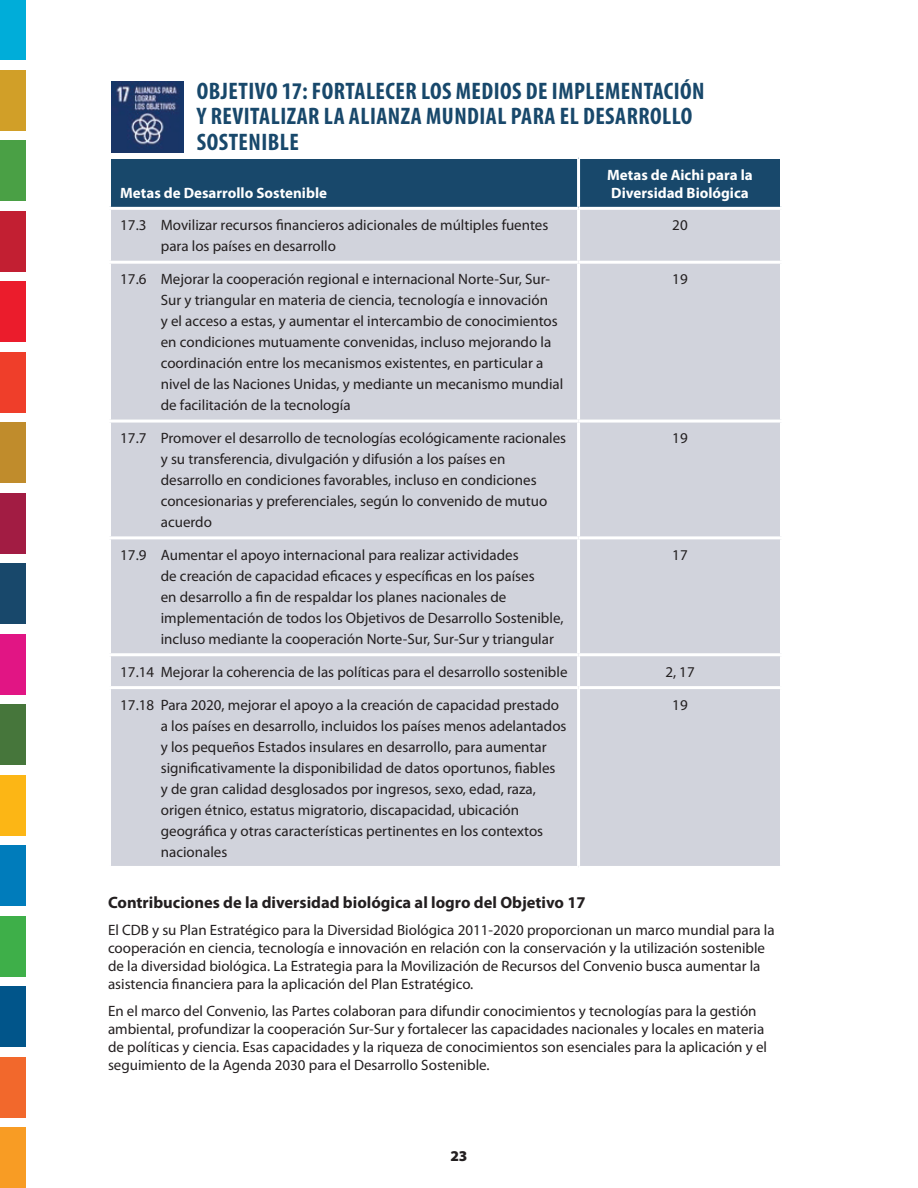
<style>
.page{position:relative;width:918px;height:1188px;background:#fff}
.page>*{position:absolute;margin:0;border:0;box-sizing:border-box;transform-origin:0 0}
.t1{font:700 condensed 24px/25.5px "Myriad Pro";letter-spacing:.02em;color:#18486b}
.t2{font:700 16.5px "Myriad Pro";color:#231f20}
.t3{font:15px/21px "Myriad Pro";color:#231f20}
.t4{font:700 15px/18px "Myriad Pro";color:#fff}
.t5{font:900 15px "Myriad Pro";color:#231f20}
</style>
<div class="page">
<div style="left:0;top:70px;width:26px;height:61px;background:#d19f28"></div>
<div style="left:0;top:0;width:26px;height:60px;background:#00add9"></div>
<div style="left:0;top:282px;width:26px;height:60px;background:#eb1c2c"></div>
<div style="left:0;top:211px;width:26px;height:61px;background:#c21f32"></div>
<div style="left:0;top:352px;width:26px;height:61px;background:#ef3e2a"></div>
<div style="left:0;top:141px;width:26px;height:60px;background:#4aa045"></div>
<div style="left:0;top:775px;width:26px;height:61px;background:#fcb615"></div>
<div style="left:0;top:493px;width:26px;height:61px;background:#a21c43"></div>
<div style="left:0;top:1057px;width:26px;height:61px;background:#f2682c"></div>
<div style="left:0;top:1128px;width:26px;height:60px;background:#f89c24"></div>
<div style="left:0;top:634px;width:26px;height:61px;background:#e11584"></div>
<div style="left:0;top:423px;width:26px;height:60px;background:#c08c2c"></div>
<div style="left:0;top:705px;width:26px;height:60px;background:#46763b"></div>
<div style="left:0;top:846px;width:26px;height:60px;background:#007cbb"></div>
<div style="left:0;top:916px;width:26px;height:61px;background:#3eaf49"></div>
<div style="left:0;top:987px;width:26px;height:60px;background:#01558a"></div>
<div style="left:0;top:564px;width:26px;height:60px;background:#18486b"></div>
<div style="left:111px;top:159px;width:669px;height:48px;background:#18486b"></div>
<div style="left:111px;top:210px;width:669px;height:656px;background:#d1d3dc"></div>
<hr style="left:577px;top:159px;width:3px;height:48px;background:#fff">
<hr style="left:577px;top:210px;width:3px;height:51px;background:#fff">
<hr style="left:108px;top:261px;width:471px;height:3px;background:#fff">
<hr style="left:579px;top:261px;width:204px;height:3px;background:#fff">
<hr style="left:577px;top:264px;width:3px;height:156px;background:#fff">
<hr style="left:108px;top:420px;width:471px;height:3px;background:#fff">
<hr style="left:579px;top:420px;width:204px;height:3px;background:#fff">
<hr style="left:577px;top:423px;width:3px;height:113px;background:#fff">
<hr style="left:108px;top:536px;width:471px;height:3px;background:#fff">
<hr style="left:579px;top:536px;width:204px;height:3px;background:#fff">
<hr style="left:577px;top:539px;width:3px;height:114px;background:#fff">
<hr style="left:108px;top:653px;width:471px;height:3px;background:#fff">
<hr style="left:579px;top:653px;width:204px;height:3px;background:#fff">
<hr style="left:577px;top:656px;width:3px;height:30px;background:#fff">
<hr style="left:108px;top:686px;width:471px;height:3px;background:#fff">
<hr style="left:579px;top:686px;width:204px;height:3px;background:#fff">
<hr style="left:577px;top:689px;width:3px;height:177px;background:#fff">
<img style="left:111px;top:81px;width:72px;height:71px">
<h1 class="t1" style="left:197px;top:79px;width:509px">OBJETIVO 17: FORTALECER LOS MEDIOS DE IMPLEMENTACIÓN<br>Y REVITALIZAR LA ALIANZA MUNDIAL PARA EL DESARROLLO<br>SOSTENIBLE</h1>
<p class="t4" style="left:120px;top:184px;width:208px">Metas de Desarrollo Sostenible</p>
<p class="t4" style="left:607px;top:166px;width:147px">Metas de Aichi para la<br>Diversidad Biológica</p>
<p class="t3" style="left:161px;top:215px;width:389px;text-indent:-40px">17.3 Movilizar recursos financieros adicionales de múltiples fuentes para los países en desarrollo</p>
<p class="t3" style="left:672px;top:215px;width:17px">20</p>
<p class="t3" style="left:161px;top:269px;width:404px;text-indent:-40px">17.6 Mejorar la cooperación regional e internacional Norte-Sur, Sur-Sur y triangular en materia de ciencia, tecnología e innovación<br>y el acceso a estas, y aumentar el intercambio de conocimientos en condiciones mutuamente convenidas, incluso mejorando la coordinación entre los mecanismos existentes, en particular a nivel de las Naciones Unidas, y mediante un mecanismo mundial de facilitación de la tecnología</p>
<p class="t3" style="left:672px;top:269px;width:17px">19</p>
<p class="t3" style="left:161px;top:428px;width:407px;text-indent:-40px">17.7 Promover el desarrollo de tecnologías ecológicamente racionales y su transferencia, divulgación y difusión a los países en desarrollo en condiciones favorables, incluso en condiciones concesionarias y preferenciales, según lo convenido de mutuo acuerdo</p>
<p class="t3" style="left:672px;top:428px;width:17px">19</p>
<p class="t3" style="left:161px;top:545px;width:404px;text-indent:-40px">17.9 Aumentar el apoyo internacional para realizar actividades<br>de creación de capacidad eficaces y específicas en los países<br>en desarrollo a fin de respaldar los planes nacionales de implementación de todos los Objetivos de Desarrollo Sostenible, incluso mediante la cooperación Norte-Sur, Sur-Sur y triangular</p>
<p class="t3" style="left:672px;top:545px;width:17px">17</p>
<p class="t3" style="left:120px;top:662px;width:449px">17.14 Mejorar la coherencia de las políticas para el desarrollo sostenible</p>
<p class="t3" style="left:665px;top:662px;width:31px">2, 17</p>
<p class="t3" style="left:161px;top:694px;width:407px;text-indent:-40px">17.18 Para 2020, mejorar el apoyo a la creación de capacidad prestado a los países en desarrollo, incluidos los países menos adelantados y los pequeños Estados insulares en desarrollo, para aumentar significativamente la disponibilidad de datos oportunos, fiables<br>y de gran calidad desglosados por ingresos, sexo, edad, raza, origen étnico, estatus migratorio, discapacidad, ubicación geográfica y otras características pertinentes en los contextos nacionales</p>
<p class="t3" style="left:672px;top:694px;width:17px">19</p>
<p class="t2" style="left:108px;top:893px;width:479px">Contribuciones de la diversidad biológica al logro del Objetivo 17</p>
<p class="t3" style="left:108px;top:921px;width:668px;line-height:18px">El CDB y su Plan Estratégico para la Diversidad Biológica 2011-2020 proporcionan un marco mundial para la cooperación en ciencia, tecnología e innovación en relación con la conservación y la utilización sostenible de la diversidad biológica. La Estrategia para la Movilización de Recursos del Convenio busca aumentar la asistencia financiera para la aplicación del Plan Estratégico.</p>
<p class="t3" style="left:108px;top:1002px;width:661px;line-height:18px">En el marco del Convenio, las Partes colaboran para difundir conocimientos y tecnologías para la gestión ambiental, profundizar la cooperación Sur-Sur y fortalecer las capacidades nacionales y locales en materia de políticas y ciencia. Esas capacidades y la riqueza de conocimientos son esenciales para la aplicación y el seguimiento de la Agenda 2030 para el Desarrollo Sostenible.</p>
<p class="t5" style="left:450px;top:1147px;width:19px">23</p>
</div>
